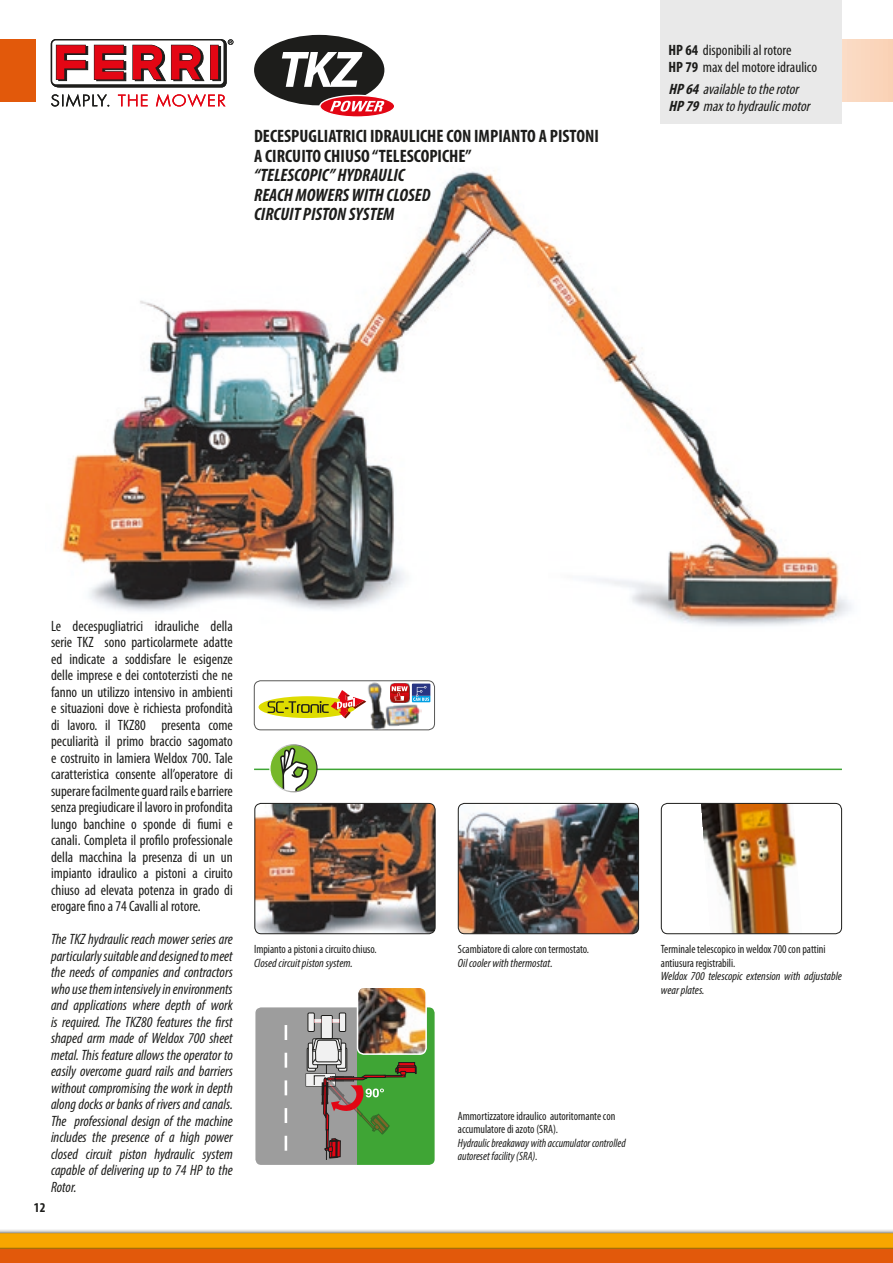
<style>
.page{position:relative;width:893px;height:1263px;background:#fff}
.page>*{position:absolute;margin:0;border:0;box-sizing:border-box;transform-origin:0 0}
.t1{font:italic 700 51.75px "Myriad Pro";color:#fff}
.t2{font:700 condensed 18px/19.5px "Myriad Pro";color:#1d1d1b}
.t3{font:italic 700 condensed 18px/19.5px "Myriad Pro";color:#1d1d1b}
.t4{font:condensed 15px/16.5px "Myriad Pro";color:#1d1d1b}
.t5{font:italic condensed 15px/16.5px "Myriad Pro";color:#1d1d1b;text-align:justify}
.t6{font:italic condensed 15px/16.5px "Myriad Pro";color:#1d1d1b}
.t7{font:700 condensed 13.5px "Myriad Pro";color:#1d1d1b}
.t8{font:condensed 12px/13.5px "Myriad Pro";color:#1d1d1b;scale:.95 1}
.t9{font:italic condensed 12px/13.5px "Myriad Pro";color:#1d1d1b}
.t10{font:italic condensed 12px/13.5px "Myriad Pro";color:#1d1d1b;scale:.95 1}
.s1{font-weight:700}
</style>
<div class="page">
<svg style="left:0;top:1230px;width:893px;height:3px;background:#c7c7c7"></svg>
<svg style="left:0;top:1233px;width:893px;height:30px;background:#e87f06"></svg>
<svg style="left:842px;top:39px;width:51px;height:63px;background:#fad6bd"></svg>
<div style="left:0;top:39px;width:35px;height:63px;background:#e2590b"></div>
<img style="left:61px;top:169px;width:791px;height:457px">
<div style="left:660px;top:0;width:182px;height:123px;background:#e9e9e9"></div>
<svg style="left:51px;top:94px;width:58px;height:13px"></svg>
<svg style="left:118px;top:94px;width:108px;height:13px"></svg>
<svg style="left:51px;top:39px;width:182px;height:48px"></svg>
<hr style="left:254px;top:768px;width:588px;height:2px;background:#3fa535">
<svg style="left:270px;top:745px;width:47px;height:47px"></svg>
<svg style="left:280px;top:747px;width:29px;height:45px"></svg>
<div style="left:269px;top:744px;width:49px;height:48px;border:1px solid #fff;border-radius:50%"></div>
<img style="left:256px;top:803px;width:179px;height:131px">
<div style="left:254px;top:803px;width:181px;height:131px;border:1px solid #1d1d1b;border-radius:6px"></div>
<img style="left:701px;top:805px;width:96px;height:127px">
<div style="left:661px;top:803px;width:181px;height:131px;border:1px solid #1d1d1b;border-radius:6px"></div>
<img style="left:458px;top:803px;width:181px;height:131px">
<div style="left:458px;top:803px;width:181px;height:131px;border:1px solid #1d1d1b;border-radius:6px"></div>
<svg style="left:254px;top:35px;width:140px;height:82px"></svg>
<div style="left:255px;top:1007px;width:102px;height:159px;background:#9d9d9d"></div>
<div style="left:357px;top:1007px;width:78px;height:159px;background:#3fa535"></div>
<div style="left:254px;top:1006px;width:182px;height:160px;border:2px solid #fff;border-radius:7px"></div>
<svg style="left:285px;top:1025px;width:2px;height:15px"></svg>
<svg style="left:285px;top:1053px;width:2px;height:15px"></svg>
<svg style="left:285px;top:1080px;width:2px;height:15px"></svg>
<svg style="left:285px;top:1108px;width:2px;height:15px"></svg>
<svg style="left:285px;top:1136px;width:2px;height:15px"></svg>
<hr style="left:326px;top:1019px;width:1px;height:141px;background:#1d1d1b">
<img style="left:360px;top:989px;width:64px;height:63px">
<div style="left:357px;top:986px;width:70px;height:69px;border:2px solid #fff;border-radius:7px"></div>
<img style="left:306px;top:1013px;width:110px;height:145px">
<div style="left:254px;top:680px;width:181px;height:50px;border:1px solid #575756;border-radius:6px"></div>
<svg style="left:259px;top:690px;width:107px;height:28px"></svg>
<img style="left:366px;top:683px;width:55px;height:46px">
<svg style="left:391px;top:684px;width:39px;height:18px"></svg>
<h1 class="t1" style="left:278px;top:36px;width:83px">TKZ</h1>
<p class="t4" style="left:668px;top:42px;width:150px"><span class="s1">HP 64</span> disponibili al rotore<br><span class="s1">HP 79</span> max del motore idraulico</p>
<p class="t6" style="left:668px;top:81px;width:147px"><span class="s1">HP64</span>availabletotherotor<br><span class="s1">HP79</span>maxtohydraulicmotor</p>
<p class="t2" style="left:254px;top:126px;width:346px">DECESPUGLIATRICI IDRAULICHE CON IMPIANTO A PISTONI<br>A CIRCUITO CHIUSO “TELESCOPICHE”</p>
<p class="t3" style="left:254px;top:165px;width:178px">“TELESCOPIC” HYDRAULIC<br>REACH MOWERS WITH CLOSED<br>CIRCUIT PISTON SYSTEM</p>
<p class="t4" style="left:51px;top:617px;width:183px;text-align:justify">Le decespugliatrici idrauliche della serie TKZ sono particolarmete adatte ed indicate a soddisfare le esigenze delle imprese e dei contoterzisti che ne fanno un utilizzo intensivo in ambienti e situazioni dove è richiesta profondità di lavoro. il TKZ80 presenta come peculiarità il primo braccio sagomato e costruito in lamiera Weldox 700. Tale caratteristica consente all’operatore di superare facilmente guard rails e barriere senza pregiudicare il lavoro in profondita lungo banchine o sponde di fiumi e canali. Completa il profilo professionale della macchina la presenza di un un impianto idraulico a pistoni a ciruito chiuso ad elevata potenza in grado di erogare fino a 74 Cavalli al rotore.</p>
<p class="t5" style="left:51px;top:931px;width:183px">The TKZ hydraulic reach mower series are particularly suitable and designed to meet the needs of companies and contractors who use them intensively in environments and applications where depth of work is required. The TKZ80 features the first shaped arm made of Weldox 700 sheet metal. This feature allows the operator to easily overcome guard rails and barriers without compromising the work in depth along docks or banks of rivers and canals.<br>The professional design of the machine includes the presence of a high power closed circuit piston hydraulic system capable of delivering up to 74 HP to the Rotor.</p>
<p class="t7" style="left:34px;top:1199px;width:13px">12</p>
<p class="t8" style="left:254px;top:942px;width:131px">Impianto a pistoni a circuito chiuso.</p>
<p class="t9" style="left:254px;top:956px;width:100px">Closed circuit piston system.</p>
<p class="t8" style="left:458px;top:942px;width:140px">Scambiatore di calore con termostato.</p>
<p class="t9" style="left:458px;top:956px;width:96px">Oil cooler with thermostat.</p>
<p class="t8" style="left:661px;top:942px;width:175px">Terminale telescopico in weldox 700 con pattini antiusura registrabili.</p>
<p class="t9" style="left:661px;top:969px;width:183px">Weldox 700 telescopic extension with adjustable wear plates.</p>
<p class="t8" style="left:458px;top:1109px;width:167px">Ammortizzatore idraulico autoritornante con accumulatore di azoto (SRA).</p>
<p class="t10" style="left:458px;top:1136px;width:178px">Hydraulic breakaway with accumulator controlled autoreset facility (SRA).</p>
</div>
